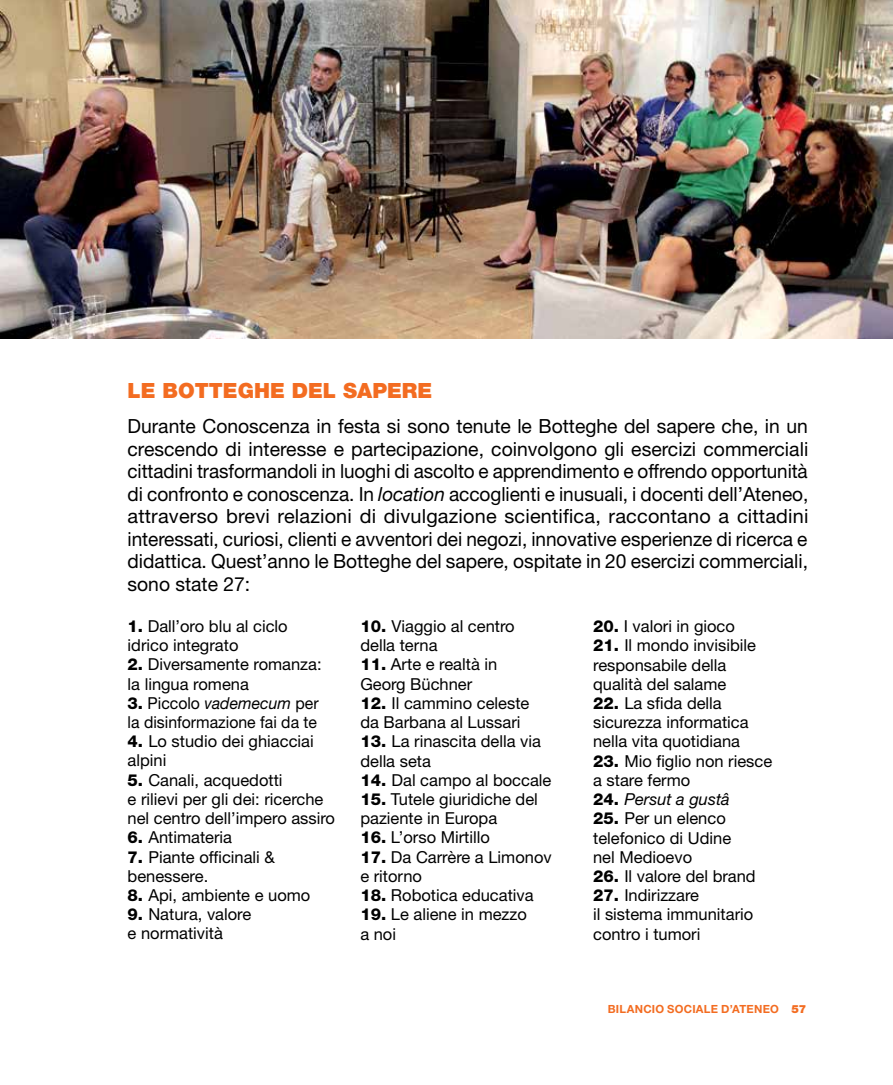
<style>
.page{position:relative;width:893px;height:1085px;background:#fff}
.page>*{position:absolute;margin:0;border:0;box-sizing:border-box;transform-origin:0 0}
.t1{font:900 21px "Helvetica Neue LT Std";color:#f36c21}
.t2{font:19.5px/22.5px "Helvetica Neue LT Std";color:#000;text-align:justify}
.t3{font:16.5px/19.2px "Helvetica Neue LT Std";color:#000}
.t4{font:16.5px/19.2px "Helvetica Neue LT Std";color:#000;scale:.96 1}
.t5{font:italic 16.5px "Helvetica Neue LT Std";color:#000}
.t6{font:700 11.25px "Helvetica Neue LT Std";letter-spacing:.02em;color:#f36c21}
.s1{font-style:italic}
.s2{font-weight:800}
.s3{font-weight:800;font-style:normal}
.s4{font-weight:900}
</style>
<div class="page">
<img style="left:0;top:0;width:893px;height:338px">
<p class="t1" style="left:128px;top:378px;width:83px">LE BOTTE</p>
<p class="t1" style="left:238px;top:378px;width:165px">GHE DEL SAPERE</p>
<p class="t2" style="left:128px;top:414px;width:682px">Durante Conoscenza in festa si sono tenute le Botteghe del sapere che, in un crescendo di interesse e partecipazione, coinvolgono gli esercizi commerciali cittadini trasformandoli in luoghi di ascolto e apprendimento e offrendo opportunità di confronto e conoscenza. In <span class="s1">location</span> accoglienti e inusuali, i docenti dell’Ateneo, attraverso brevi relazioni di divulgazione scientifica, raccontano a cittadini interessati, curiosi, clienti e avventori dei negozi, innovative esperienze di ricerca e didattica. Quest’anno le Botteghe del sapere, ospitate in 20 esercizi commerciali, sono state 27:</p>
<p class="t3" style="left:128px;top:616px;width:162px"><span class="s2">1.</span> Dall’oro blu al ciclo idrico integrato</p>
<p class="t3" style="left:128px;top:654px;width:196px"><span class="s2">2.</span> Diversamente romanza: la lingua romena</p>
<p class="t4" style="left:128px;top:693px;width:200px"><span class="s2">3.</span> Piccolo <span class="s1">vademecum</span> per la disinformazione fai da te</p>
<p class="t3" style="left:128px;top:731px;width:188px"><span class="s2">4.</span> Lo studio dei ghiacciai alpini</p>
<p class="t3" style="left:128px;top:769px;width:209px"><span class="s2">5.</span> Canali, acquedotti<br>e rilievi per gli dei: ricerche nel centro dell’impero assiro</p>
<p class="t3" style="left:128px;top:827px;width:106px"><span class="s2">6.</span> Antimateria</p>
<p class="t3" style="left:128px;top:846px;width:149px"><span class="s2">7.</span> Piante officinali &amp; benessere.</p>
<p class="t3" style="left:128px;top:885px;width:184px"><span class="s2">8.</span> Api, ambiente e uomo</p>
<p class="t3" style="left:128px;top:904px;width:125px"><span class="s2">9.</span> Natura, valore e normatività</p>
<p class="t3" style="left:360px;top:616px;width:156px"><span class="s2">10.</span> Viaggio al centro della terna</p>
<p class="t3" style="left:360px;top:654px;width:138px"><span class="s2">11.</span> Arte e realtà in<br>Georg Büchner</p>
<p class="t3" style="left:360px;top:693px;width:171px"><span class="s2">12.</span> Il cammino celeste da Barbana al Lussari</p>
<p class="t3" style="left:360px;top:731px;width:182px"><span class="s2">13.</span> La rinascita della via della seta</p>
<p class="t3" style="left:360px;top:770px;width:193px"><span class="s2">14.</span> Dal campo al boccale</p>
<p class="t3" style="left:360px;top:789px;width:179px"><span class="s2">15.</span> Tutele giuridiche del paziente in Europa</p>
<p class="t3" style="left:360px;top:827px;width:131px"><span class="s2">16.</span> L’orso Mirtillo</p>
<p class="t3" style="left:360px;top:846px;width:193px"><span class="s2">17.</span> Da Carrère a Limonov e ritorno</p>
<p class="t3" style="left:360px;top:885px;width:175px"><span class="s2">18.</span> Robotica educativa</p>
<p class="t3" style="left:360px;top:904px;width:168px"><span class="s2">19.</span> Le aliene in mezzo a noi</p>
<p class="t3" style="left:593px;top:616px;width:143px"><span class="s2">20.</span> I valori in gioco</p>
<p class="t3" style="left:593px;top:635px;width:164px"><span class="s2">21.</span> Il mondo invisibile responsabile della qualità del salame</p>
<p class="t3" style="left:593px;top:693px;width:157px"><span class="s2">22.</span> La sfida della sicurezza informatica nella vita quotidiana</p>
<p class="t3" style="left:593px;top:750px;width:181px"><span class="s2">23.</span> Mio figlio non riesce a stare fermo</p>
<p class="t5" style="left:593px;top:789px;width:138px"><span class="s3">24.</span> Persut a gustâ</p>
<p class="t3" style="left:593px;top:808px;width:140px"><span class="s2">25.</span> Per un elenco telefonico di Udine nel Medioevo</p>
<p class="t3" style="left:593px;top:866px;width:164px"><span class="s2">26.</span> Il valore del brand</p>
<p class="t3" style="left:593px;top:885px;width:162px"><span class="s2">27.</span> Indirizzare<br>il sistema immunitario contro i tumori</p>
<p class="t6" style="left:608px;top:1002px;width:200px">BILANCIO SOCIALE D’ATENEO <span class="s4">57</span></p>
</div>
